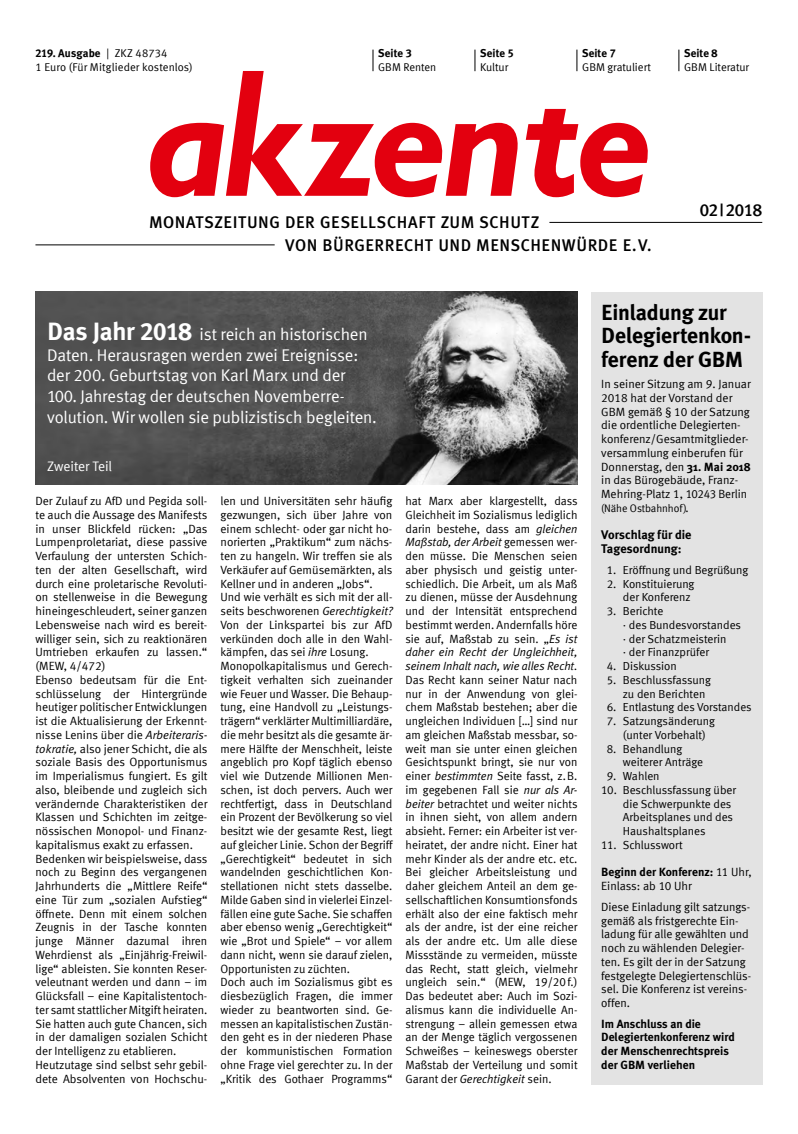
<style>
.page{position:relative;width:798px;height:1134px;background:#fff}
.page>*{position:absolute;margin:0;border:0;box-sizing:border-box;transform-origin:0 0}
.t1{font:700 21.88px/23.8px "Meta Plus";letter-spacing:-.015em;color:#000}
.t2{font:17.5px "Meta Plus Medium Caps";letter-spacing:-.02em;color:#000}
.t3{font:16.88px/20.6px "Meta Normal LF";letter-spacing:-.01em;color:#fff}
.t4{font:500 16.88px/22.5px "Meta Plus";letter-spacing:.03em;color:#000}
.t5{font:13.75px "Meta Normal LF";letter-spacing:-.005em;color:#fff}
.t6{font:700 12.5px/13.8px "Meta Plus";color:#000}
.t7{font:11.88px/13.8px "Meta Normal LF";color:#000}
.t8{font:700 11.88px/13.8px "Meta Plus";color:#000}
.t9{font:italic 11.88px/13.8px "Meta Plus Normal";color:#000}
.t10{font:11.62px/13.8px "Meta Normal LF";color:#000}
.t11{font:11.25px/13.8px "Meta Normal LF";color:#000}
.t12{font:11.25px "Meta Plus Bold Roman";color:#000}
.t13{font:10.88px "Meta Normal LF";letter-spacing:-.005em;color:#000}
.s1{font-family:"Meta Plus Bold Caps"}
.s2{font-family:"Meta Plus Bold Roman"}
.s3{font-size:16.5px}
.s4{font-family:"Meta Plus";font-weight:700;font-size:25px}
.s5{font-family:"Meta Plus Bold Caps";font-size:25px}
.s6{font-family:"Meta Plus Normal";font-style:italic}
.s7{font-family:"Meta Normal LF";font-style:normal}
.s8{font-family:"Meta Plus";font-weight:700}
.s9{font-size:11.88px}
.s10{font-family:"Meta Normal LF";font-weight:400}
</style>
<div class="page">
<svg style="left:150px;top:71px;width:498px;height:126px"></svg>
<hr style="left:35px;top:245px;width:239px;height:1px;background:#000">
<hr style="left:549px;top:222px;width:213px;height:1px;background:#000">
<svg style="left:372px;top:50px;width:1px;height:21px"></svg>
<svg style="left:474px;top:50px;width:1px;height:21px"></svg>
<svg style="left:576px;top:50px;width:1px;height:21px"></svg>
<svg style="left:678px;top:50px;width:1px;height:21px"></svg>
<div style="left:590px;top:292px;width:172px;height:793px;background:#e3e3e3"></div>
<img style="left:35px;top:292px;width:542px;height:192px">
<p class="t11" style="left:35px;top:47px;width:158px"><span class="s1">219</span><span class="s2">. Ausgabe</span> | ZKZ 48734<br>1 Euro (Für Mitglieder kostenlos)</p>
<p class="t12" style="left:378px;top:47px;width:35px">Seite <span class="s1">3</span></p>
<p class="t11" style="left:378px;top:60px;width:60px">GBM Renten</p>
<p class="t12" style="left:480px;top:47px;width:35px">Seite <span class="s1">5</span></p>
<p class="t11" style="left:480px;top:60px;width:29px">Kultur</p>
<p class="t12" style="left:582px;top:47px;width:35px">Seite <span class="s1">7</span></p>
<p class="t11" style="left:582px;top:60px;width:70px">GBM gratuliert</p>
<p class="t12" style="left:684px;top:47px;width:35px">Seite <span class="s1">8</span></p>
<p class="t11" style="left:684px;top:60px;width:66px">GBM Literatur</p>
<h3 class="t4" style="left:285px;top:211px;width:367px;text-indent:-136px">MONATSZEITUNG DER GESELLSCHAFT ZUM SCHUTZ<br>VON BÜRGERRECHT UND MENSCHENWÜRDE E.V.</h3>
<h2 class="t2" style="left:699px;top:200px;width:64px">02 <span class="s3">|</span> 2018</h2>
<h3 class="t3" style="left:47px;top:324px;width:331px"><span class="s4">Das Jahr</span> <span class="s5">2018</span> ist reich an historischen Daten. Herausragen werden zwei Ereignisse: der 200. Geburtstag von Karl Marx und der 100. Jahrestag der deutschen Novemberre&shy;volution. Wir wollen sie publizistisch begleiten.</h3>
<p class="t5" style="left:47px;top:458px;width:66px">Zweiter Teil</p>
<p class="t7" style="left:35px;top:494px;width:173px">Der Zulauf zu AfD und Pegida soll&shy;te auch die Aussage des Manifests in unser Blickfeld rücken: „Das Lumpenproletariat, diese passive Verfaulung der untersten Schich&shy;ten der alten Gesellschaft, wird durch eine proletarische Revoluti&shy;on stellenweise in die Bewegung hineingeschleudert, seiner ganzen Lebensweise nach wird es bereit&shy;williger sein, sich zu reaktionären Umtrieben erkaufen zu lassen.“ (MEW, 4/472)<br>Ebenso bedeutsam für die Ent&shy;schlüsselung der Hintergründe heutiger politischer Entwicklungen ist die Aktualisierung der Erkennt&shy;nisse Lenins über die <span class="s6">Arbeiteraris&shy;tokratie,</span> also jener Schicht, die als soziale Basis des Opportunismus im Imperialismus fungiert. Es gilt also, bleibende und zugleich sich verändernde Charakteristiken der Klassen und Schichten im zeitge&shy;nössischen Monopol- und Finanz&shy;kapitalismus exakt zu erfassen.<br>Bedenken wir beispielsweise, dass noch zu Beginn des vergangenen Jahrhunderts die „Mittlere Reife“ eine Tür zum „sozialen Aufstieg“ öffnete. Denn mit einem solchen Zeugnis in der Tasche konnten junge Männer dazumal ihren Wehrdienst als „Einjährig-Freiwil&shy;lige“ ableisten. Sie konnten Reser&shy;veleutnant werden und dann – im Glücksfall – eine Kapitalistentoch&shy;ter samt stattlicher Mitgift heiraten.<br>Sie hatten auch gute Chancen, sich in der damaligen sozialen Schicht der Intelligenz zu etablieren.<br>Heutzutage sind selbst sehr gebil&shy;dete Absolventen von Hochschu-</p>
<p class="t7" style="left:220px;top:494px;width:173px">len und Universitäten sehr häufig gezwungen, sich über Jahre von einem schlecht- oder gar nicht ho&shy;norierten „Praktikum“ zum nächs&shy;ten zu hangeln. Wir treffen sie als Verkäufer auf Gemüsemärkten, als Kellner und in anderen „Jobs“.<br>Und wie verhält es sich mit der all&shy;seits beschworenen <span class="s6">Gerechtigkeit?<br></span>Von der Linkspartei bis zur AfD verkünden doch alle in den Wahl&shy;kämpfen, das sei <span class="s6">ihre</span> Losung.<br>Monopolkapitalismus und Gerech&shy;tigkeit verhalten sich zueinander wie Feuer und Wasser. Die Behaup&shy;tung, eine Handvoll zu „Leistungs&shy;trägern“ verklärter Multimilliardäre, die mehr besitzt als die gesamte är&shy;mere Hälfte der Menschheit, leiste angeblich pro Kopf täglich ebenso viel wie Dutzende Millionen Men&shy;schen, ist doch pervers. Auch wer rechtfertigt, dass in Deutschland ein Prozent der Bevölkerung so viel besitzt wie der gesamte Rest, liegt auf gleicher Linie. Schon der Begriff „Gerechtigkeit“ bedeutet in sich wandelnden geschichtlichen Kon&shy;stellationen nicht stets dasselbe.<br>Milde Gaben sind in vielerlei Einzel&shy;fällen eine gute Sache. Sie schaffen aber ebenso wenig „Gerechtigkeit“ wie „Brot und Spiele“ – vor allem dann nicht, wenn sie darauf zielen, Opportunisten zu züchten.<br>Doch auch im Sozialismus gibt es diesbezüglich Fragen, die immer wieder zu beantworten sind. Ge&shy;messen an kapitalistischen Zustän&shy;den geht es in der niederen Phase der kommunistischen Formation ohne Frage viel gerechter zu. In der „Kritik des Gothaer Programms“</p>
<p class="t7" style="left:405px;top:494px;width:173px;text-align:justify">hat Marx aber klargestellt, dass Gleichheit im Sozialismus lediglich darin bestehe, dass am <span class="s6">gleichen</span></p>
<p class="t9" style="left:405px;top:535px;width:173px">Maßstab, der Arbeit <span class="s7">gemessen wer-</span></p>
<p class="t7" style="left:405px;top:549px;width:173px;text-align:justify">den müsse. Die Menschen seien aber physisch und geistig unter&shy;schiedlich. Die Arbeit, um als Maß zu dienen, müsse der Ausdehnung und der Intensität entsprechend bestimmt werden. Andernfalls höre sie auf, Maßstab zu sein. „<span class="s6">Es ist</span></p>
<p class="t9" style="left:405px;top:645px;width:173px">daher ein Recht der Ungleichheit, seinem Inhalt nach, wie alles Recht.</p>
<p class="t7" style="left:405px;top:673px;width:173px;text-align:justify">Das Recht kann seiner Natur nach nur in der Anwendung von glei&shy;chem Maßstab bestehen; aber die ungleichen Individuen […] sind nur am gleichen Maßstab messbar, so&shy;weit man sie unter einen gleichen Gesichtspunkt bringt, sie nur von einer <span class="s6">bestimmten</span> Seite fasst, z.B. im gegebenen Fall sie <span class="s6">nur als Ar&shy;beiter</span> betrachtet und weiter nichts in ihnen sieht, von allem andern absieht. Ferner: ein Arbeiter ist ver&shy;heiratet, der andre nicht. Einer hat mehr Kinder als der andre etc. etc.<br>Bei gleicher Arbeitsleistung und daher gleichem Anteil an dem ge&shy;sellschaftlichen Konsumtionsfonds erhält also der eine faktisch mehr als der andre, ist der eine reicher als der andre etc. Um alle diese Missstände zu vermeiden, müsste das Recht, statt gleich, vielmehr ungleich sein.“ (MEW, 19/20f.)<br>Das bedeutet aber: Auch im Sozi&shy;alismus kann die individuelle An&shy;strengung – allein gemessen etwa an der Menge täglich vergossenen Schweißes – keineswegs oberster Maßstab der Verteilung und somit Garant der <span class="s6">Gerechtigkeit</span> sein.</p>
<h1 class="t1" style="left:601px;top:300px;width:151px">Einladung zur<br>Delegiertenkon&shy;ferenz der GBM</h1>
<p class="t7" style="left:601px;top:377px;width:151px">In seiner Sitzung am 9. Januar<br>2018 hat der Vorstand der<br>GBM gemäß § 10 der Satzung die ordentliche Delegierten&shy;konferenz/Gesamtmitglieder&shy;versammlung einberufen für<br>Donnerstag, den <span class="s8">31. Mai 2018 </span>in das Bürogebäude, Franz-<br>Mehring-Platz 1, 10243 Berlin</p>
<p class="t13" style="left:601px;top:502px;width:89px">(Nähe Ostbahnhof)<span class="s9">.</span></p>
<p class="t6" style="left:601px;top:528px;width:92px">Vorschlag für die<br>Tagesordnung:</p>
<p class="t10" style="left:606px;top:563px;width:143px">1. Eröffnung und Begrüßung</p>
<p class="t10" style="left:622px;top:577px;width:73px;text-indent:-16px">2. Konstituierung der Konferenz</p>
<p class="t10" style="left:622px;top:604px;width:120px;text-indent:-16px">3. Berichte<br>· des Bundesvorstandes · der Schatzmeisterin<br>· der Finanzprüfer</p>
<p class="t10" style="left:606px;top:659px;width:72px">4. Diskussion</p>
<p class="t10" style="left:622px;top:673px;width:90px;text-indent:-16px">5. Beschlussfassung zu den Berichten</p>
<p class="t10" style="left:606px;top:700px;width:146px">6. Entlastung des Vorstandes</p>
<p class="t10" style="left:606px;top:714px;width:110px;text-align:center">7. Satzungsänderung (unter Vorbehalt)</p>
<p class="t10" style="left:622px;top:742px;width:82px;text-indent:-16px">8. Behandlung weiterer Anträge</p>
<p class="t10" style="left:606px;top:769px;width:54px">9. Wahlen</p>
<p class="t10" style="left:622px;top:783px;width:115px;text-indent:-22px">10. Beschlussfassung über die Schwerpunkte des<br>Arbeitsplanes und des<br>Haushaltsplanes</p>
<p class="t10" style="left:601px;top:838px;width:83px">11. Schlusswort</p>
<p class="t8" style="left:601px;top:865px;width:152px">Beginn der Konferenz: <span class="s10">11 Uhr,</span></p>
<p class="t7" style="left:601px;top:875px;width:149px;line-height:20.6px">Einlass: ab 10 Uhr<br>Diese Einladung gilt satzungs-</p>
<p class="t7" style="left:601px;top:913px;width:151px">gemäß als fristgerechte Ein&shy;ladung für alle gewählten und noch zu wählenden Delegier&shy;ten. Es gilt der in der Satzung festgelegte Delegiertenschlüs&shy;sel. Die Konferenz ist vereins&shy;offen.</p>
<p class="t8" style="left:601px;top:1017px;width:135px">Im Anschluss an die<br>Delegiertenkonferenz wird der Menschenrechtspreis der GBM verliehen</p>
</div>
